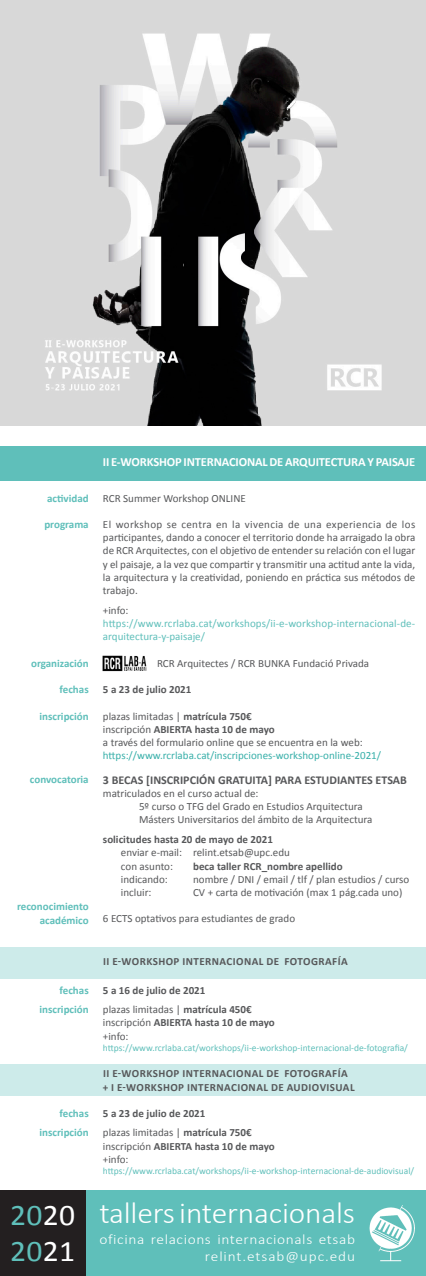
<style>
.page{position:relative;width:426px;height:1276px;background:#fff}
.page>*{position:absolute;margin:0;border:0;box-sizing:border-box;transform-origin:0 0}
.t1{font:300 30px "Calibri";letter-spacing:-.005em;color:#fff;scale:1.05 1}
.t2{font:30px "Calibri";letter-spacing:.01em;color:#5fbfba;scale:1.05 1}
.t3{font:300 14px "Calibri";letter-spacing:.04em;color:#fff;scale:1.1 1}
.t4{font:300 14px "Calibri";letter-spacing:.06em;color:#fff;scale:1.09 1}
.t5{font:700 12.5px "Calibri";letter-spacing:-.015em;color:#fff}
.t6{font:700 12px "Calibri";color:#57585a}
.t7{font:11px/13.2px "Calibri";color:#57585a;text-align:justify}
.t8{font:700 11px "Calibri";color:#57585a}
.t9{font:700 11px "Calibri";color:#5fbfba}
.t10{font:700 11px "Calibri";letter-spacing:.04em;color:#57585a}
.t11{font:11px/13.2px "Calibri";letter-spacing:.005em;color:#5fbfba}
.t12{font:11px "Calibri";color:#37afa9}
.t13{font:9.5px "Calibri";color:#5fbfba}
.s1{font-weight:700}
.s2{font-weight:400}
.s3{color:#fff}
</style>
<div class="page">
<div style="left:0;top:1064px;width:425px;height:32px;background:#cdebea"></div>
<div style="left:0;top:446px;width:425px;height:34px;background:#5fbfba"></div>
<div style="left:0;top:947px;width:425px;height:31px;background:#cdebea"></div>
<div style="left:85px;top:1191px;width:340px;height:85px;background:#5fbfba"></div>
<div style="left:0;top:1191px;width:85px;height:85px;background:#231f20"></div>
<img style="left:369px;top:1205px;width:46px;height:56px">
<img style="left:103px;top:655px;width:44px;height:16px">
<img style="left:0;top:0;width:425px;height:425px">
<p class="t9" style="left:47px;top:491px;width:43px">actividad</p>
<p class="t9" style="left:44px;top:517px;width:46px">programa</p>
<p class="t9" style="left:31px;top:656px;width:59px">organización</p>
<p class="t9" style="left:59px;top:682px;width:31px">fechas</p>
<p class="t9" style="left:39px;top:709px;width:51px">inscripción</p>
<p class="t9" style="left:30px;top:772px;width:60px">convocatoria</p>
<p class="t9" style="left:17px;top:899px;width:73px">reconocimiento</p>
<p class="t9" style="left:40px;top:913px;width:50px">académico</p>
<p class="t5" style="left:103px;top:454px;width:313px">II E-WORKSHOP INTERNACIONAL DE ARQUITECTURA Y PAISAJE</p>
<p class="t7" style="left:103px;top:491px;width:144px">RCR Summer Workshop ONLINE</p>
<p class="t7" style="left:103px;top:518px;width:313px">El workshop se centra en la vivencia de una experiencia de los participantes, dando a conocer el territorio donde ha arraigado la obra de RCR Arquitectes, con el objetivo de entender su relación con el lugar y el paisaje, a la vez que compartir y transmitir una actitud ante la vida, la arquitectura y la creatividad, poniendo en práctica sus métodos de trabajo.</p>
<p class="t7" style="left:103px;top:603px;width:27px">+info:</p>
<p class="t11" style="left:103px;top:617px;width:313px">https://www.rcrlaba.cat/workshops/ii-e-workshop-internacional-de&shy;arquitectura-y-paisaje/</p>
<p class="t7" style="left:157px;top:656px;width:213px">RCR Arquitectes / RCR BUNKA Fundació Privada</p>
<p class="t8" style="left:103px;top:682px;width:90px">5 a 23 de julio 2021</p>
<p class="t7" style="left:103px;top:709px;width:150px">plazas limitadas | <span class="s1">matrícula 750€</span></p>
<p class="t8" style="left:103px;top:722px;width:173px"><span class="s2">inscripción</span> ABIERTA hasta 10 de mayo</p>
<p class="t7" style="left:103px;top:735px;width:261px">a través del formulario online que se encuentra en la web:</p>
<p class="t12" style="left:103px;top:748px;width:279px">https://www.rcrlaba.cat/inscripciones-workshop-online-2021/</p>
<p class="t6" style="left:103px;top:772px;width:305px">3 BECAS [INSCRIPCIÓN GRATUITA] PARA ESTUDIANTES ETSAB</p>
<p class="t7" style="left:103px;top:786px;width:157px">matriculados en el curso actual de:</p>
<p class="t7" style="left:139px;top:800px;width:225px">5º curso o TFG del Grado en Estudios Arquitectura</p>
<p class="t7" style="left:139px;top:813px;width:234px">Másters Universitarios del ámbito de la Arquitectura</p>
<p class="t8" style="left:103px;top:832px;width:171px">solicitudes hasta 20 de mayo de 2021</p>
<p class="t7" style="left:121px;top:846px;width:170px">enviar e-mail: relint.etsab@upc.edu</p>
<p class="t7" style="left:121px;top:859px;width:53px">con asunto:</p>
<p class="t8" style="left:193px;top:859px;width:151px">beca taller RCR_nombre apellido</p>
<p class="t7" style="left:121px;top:872px;width:48px">indicando:</p>
<p class="t7" style="left:193px;top:872px;width:217px">nombre / DNI / email / tlf / plan estudios / curso</p>
<p class="t7" style="left:121px;top:885px;width:32px">incluir:</p>
<p class="t7" style="left:193px;top:885px;width:210px">CV + carta de motivación (max 1 pág.cada uno)</p>
<p class="t7" style="left:103px;top:912px;width:193px">6 ECTS optativos para estudiantes de grado</p>
<p class="t9" style="left:59px;top:983px;width:31px">fechas</p>
<p class="t9" style="left:39px;top:1002px;width:51px">inscripción</p>
<p class="t9" style="left:59px;top:1106px;width:31px">fechas</p>
<p class="t9" style="left:39px;top:1125px;width:51px">inscripción</p>
<p class="t2" style="left:10px;top:1195px;width:63px">20<span class="s3">20</span></p>
<p class="t2" style="left:10px;top:1231px;width:63px">20<span class="s3">21</span></p>
<p class="t10" style="left:103px;top:954px;width:246px">II E-WORKSHOP INTERNACIONAL DE FOTOGRAFÍA</p>
<p class="t8" style="left:103px;top:983px;width:104px">5 a 16 de julio de 2021</p>
<p class="t7" style="left:103px;top:1003px;width:150px">plazas limitadas | <span class="s1">matrícula 450€</span></p>
<p class="t8" style="left:103px;top:1015px;width:173px"><span class="s2">inscripción</span> ABIERTA hasta 10 de mayo</p>
<p class="t7" style="left:103px;top:1029px;width:27px">+info:</p>
<p class="t13" style="left:103px;top:1042px;width:306px">https://www.rcrlaba.cat/workshops/ii-e-workshop-internacional-de-fotografia/</p>
<p class="t10" style="left:103px;top:1066px;width:246px">II E-WORKSHOP INTERNACIONAL DE FOTOGRAFÍA</p>
<p class="t10" style="left:103px;top:1080px;width:253px">+ I E-WORKSHOP INTERNACIONAL DE AUDIOVISUAL</p>
<p class="t8" style="left:103px;top:1106px;width:104px">5 a 23 de julio de 2021</p>
<p class="t7" style="left:103px;top:1126px;width:150px">plazas limitadas | <span class="s1">matrícula 750€</span></p>
<p class="t8" style="left:103px;top:1138px;width:173px"><span class="s2">inscripción</span> ABIERTA hasta 10 de mayo</p>
<p class="t7" style="left:103px;top:1152px;width:27px">+info:</p>
<p class="t13" style="left:103px;top:1165px;width:312px">https://www.rcrlaba.cat/workshops/ii-e-workshop-internacional-de-audiovisual/</p>
<p class="t1" style="left:99px;top:1194px;width:245px">tallers internacionals</p>
<p class="t3" style="left:99px;top:1230px;width:233px">oficina relacions internacionals etsab</p>
<p class="t4" style="left:205px;top:1247px;width:139px">relint.etsab@upc.edu</p>
</div>
